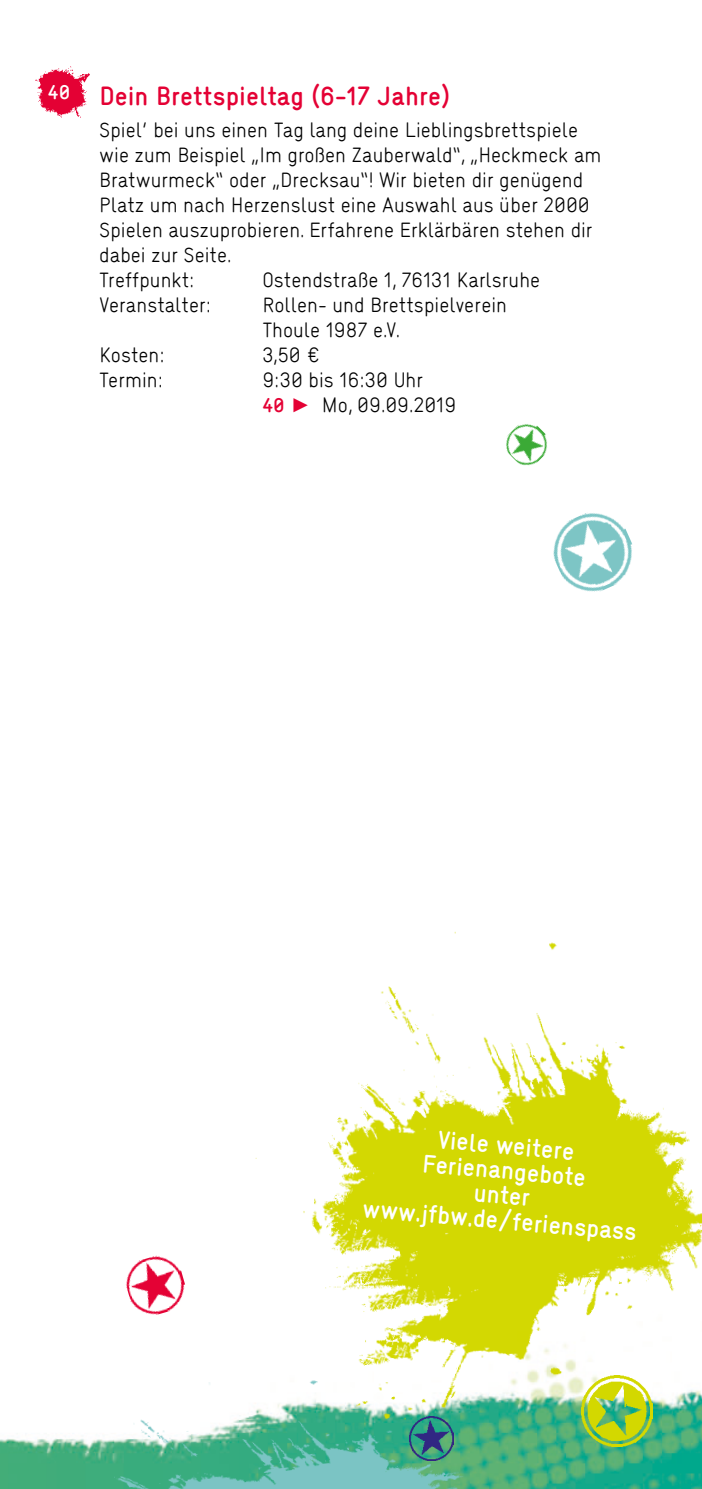
<style>
.page{position:relative;width:702px;height:1489px;background:#fff}
.page>*{position:absolute;margin:0;border:0;box-sizing:border-box;transform-origin:0 0}
.t1{font:700 26.25px "stja";color:#e40134}
.t2{font:700 25px/25px "stja";color:#fff;text-align:center}
.t3{font:300 20px/25px "stja";color:#000}
.t4{font:700 20px "stja";color:#fff}
.s1{font-weight:700;color:#e40134}
.s2{font-family:"Arial";font-weight:400;color:#e40134}
</style>
<div class="page">
<img style="left:607px;top:1424px;width:95px;height:64px">
<img style="left:607px;top:1424px;width:45px;height:22px">
<img style="left:0;top:1382px;width:607px;height:106px">
<img style="left:409px;top:1424px;width:45px;height:36px">
<img style="left:231px;top:931px;width:471px;height:493px">
<img style="left:35px;top:66px;width:55px;height:52px">
<img style="left:506px;top:424px;width:41px;height:42px">
<img style="left:126px;top:1255px;width:59px;height:60px">
<img style="left:553px;top:513px;width:79px;height:79px">
<p class="t4" style="left:48px;top:78px;width:24px">40</p>
<h1 class="t1" style="left:99px;top:78px;width:352px">Dein Brettspieltag (6-17 Jahre)</h1>
<p class="t3" style="left:99px;top:116px;width:504px">Spiel‘ bei uns einen Tag lang deine Lieblingsbrettspiele wie zum Beispiel „Im großen Zauberwald“, „Heckmeck am Bratwurmeck“ oder „Drecksau“! Wir bieten dir genügend Platz um nach Herzenslust eine Auswahl aus über 2000<br>Spielen auszuprobieren. Erfahrene Erklärbären stehen dir dabei zur Seite.<br>Treffpunkt:</p>
<p class="t3" style="left:262px;top:266px;width:279px">Ostendstraße 1, 76131 Karlsruhe</p>
<p class="t3" style="left:99px;top:291px;width:114px">Veranstalter:</p>
<p class="t3" style="left:262px;top:291px;width:246px">Rollen- und Brettspielverein<br>Thoule 1987 e.V.</p>
<p class="t3" style="left:99px;top:341px;width:67px">Kosten:</p>
<p class="t3" style="left:262px;top:341px;width:59px">3,50 €</p>
<p class="t3" style="left:99px;top:366px;width:65px">Termin:</p>
<p class="t3" style="left:262px;top:366px;width:195px">9:30 bis 16:30 Uhr<br><span class="s1">40</span> <span class="s2">►</span> Mo, 09.09.2019</p>
<p class="t2" style="left:370px;top:1119px;width:277px;rotate:5deg">Viele weitere<br>Ferienangebote<br>unter www.jfbw.de/ferienspass</p>
</div>
